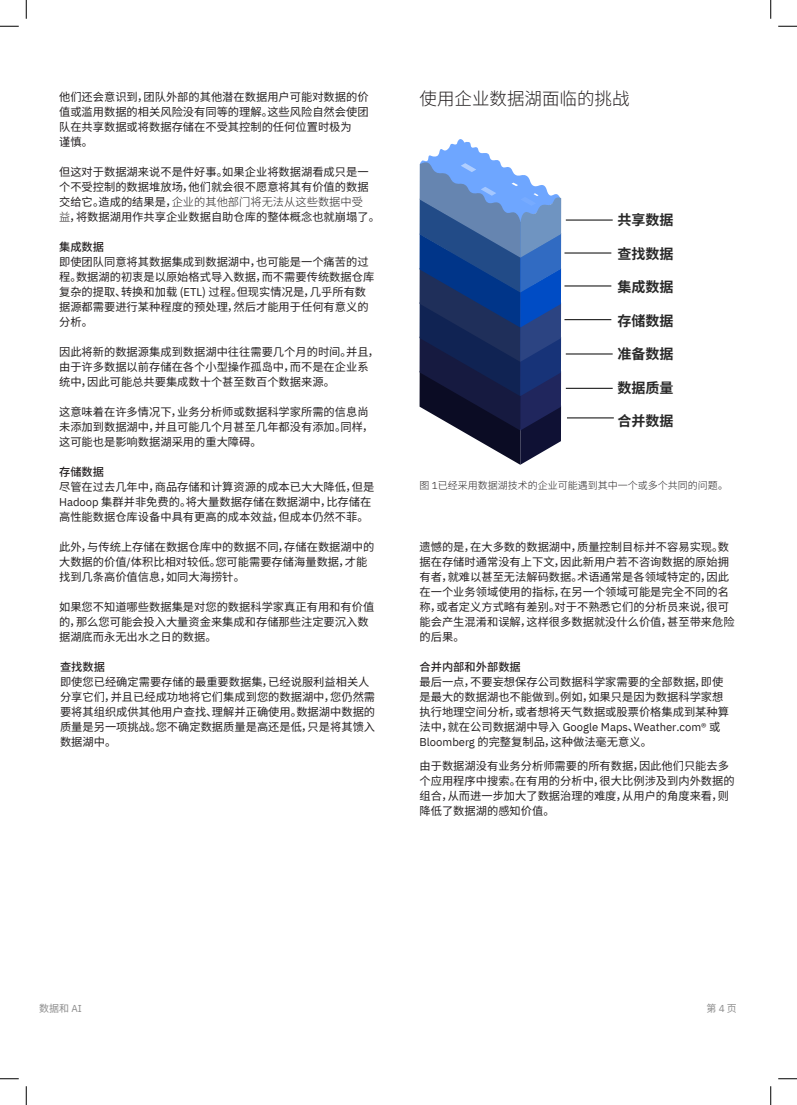
<style>
.page{position:relative;width:797px;height:1105px;background:#fff}
.page>*{position:absolute;margin:0;border:0;box-sizing:border-box;transform-origin:0 0}
.t1{font:300 17.5px "Noto Sans CJ Ksc";color:#231f20}
.t2{font:700 14px "Noto Sans CJ Ksc";color:#282828}
.t3{font:11.25px/15px "Noto Sans CJ Ksc";color:#231f20}
.t4{font:11.25px "IBM Plex Sans";color:#231f20}
.t5{font:500 11.25px "Noto Sans CJ Ksc";color:#231f20}
.t6{font:300 10px "Noto Sans CJ Ksc";color:#231f20}
.t7{font:10px "Noto Sans CJ Ksc";color:#8c8c8c}
.s1{font-weight:300}
.s2{font-family:"IBM Plex Sans"}
.s3{font-family:"Noto Sans CJ Ksc"}
</style>
<div class="page">
<svg style="left:419px;top:139px;width:142px;height:326px"></svg>
<hr style="left:566px;top:220px;width:46px;height:1px;background:#000">
<hr style="left:564px;top:253px;width:47px;height:1px;background:#000">
<hr style="left:564px;top:286px;width:47px;height:1px;background:#000">
<hr style="left:564px;top:319px;width:47px;height:1px;background:#000">
<hr style="left:566px;top:354px;width:46px;height:1px;background:#000">
<hr style="left:566px;top:388px;width:46px;height:1px;background:#000">
<hr style="left:567px;top:418px;width:47px;height:1px;background:#000">
<svg style="left:0;top:25px;width:19px;height:2px"></svg>
<svg style="left:778px;top:25px;width:19px;height:2px"></svg>
<svg style="left:0;top:1078px;width:19px;height:1px"></svg>
<svg style="left:778px;top:1078px;width:19px;height:1px"></svg>
<svg style="left:25px;top:0;width:2px;height:19px"></svg>
<svg style="left:25px;top:1086px;width:2px;height:19px"></svg>
<svg style="left:770px;top:0;width:1px;height:19px"></svg>
<svg style="left:770px;top:1086px;width:1px;height:19px"></svg>
<p class="t3" style="left:59px;top:90px;width:311px">他们还会意识到，团队外部的其他潜在数据用户可能对数据的价值或滥用数据的相关风险没有同等的理解。这些风险自然会使团队在共享数据或将数据存储在不受其控制的任何位置时极为<br>谨慎。</p>
<p class="t3" style="left:59px;top:165px;width:322px">但这对于数据湖来说不是件好事。如果企业将数据湖看成只是一个不受控制的数据堆放场，他们就会很不愿意将其有价值的数据交给它。造成的结果是，<span class="s1">企业的其他部门将无法从这些数据中受<br>益</span>，将数据湖用作共享企业数据自助仓库的整体概念也就崩塌了。</p>
<p class="t5" style="left:59px;top:241px;width:47px">集成数据</p>
<p class="t3" style="left:59px;top:255px;width:317px">即使团队同意将其数据集成到数据湖中，也可能是一个痛苦的过程。数据湖的初衷是以原始格式导入数据，而不需要传统数据仓库复杂的提取、转换和加载 (<span class="s2">ETL</span>) 过程。但现实情况是，几乎所有数据源都需要进行某种程度的预处理，然后才能用于任何有意义的分析。</p>
<p class="t3" style="left:59px;top:345px;width:321px">因此将新的数据源集成到数据湖中往往需要几个月的时间。并且，由于许多数据以前存储在各个小型操作孤岛中，而不是在企业系统中，因此可能总共要集成数十个甚至数百个数据来源。</p>
<p class="t3" style="left:59px;top:405px;width:316px">这意味着在许多情况下，业务分析师或数据科学家所需的信息尚未添加到数据湖中，并且可能几个月甚至几年都没有添加。同样，这可能也是影响数据湖采用的重大障碍。</p>
<p class="t5" style="left:59px;top:466px;width:47px">存储数据</p>
<p class="t3" style="left:59px;top:480px;width:317px">尽管在过去几年中，商品存储和计算资源的成本已大大降低，但是<br><span class="s2">Hadoop</span> 集群并非免费的。将大量数据存储在数据湖中，比存储在高性能数据仓库设备中具有更高的成本效益，但成本仍然不菲。</p>
<p class="t3" style="left:59px;top:540px;width:317px">此外，与传统上存储在数据仓库中的数据不同，存储在数据湖中的大数据的价值<span class="s2">/</span>体积比相对较低。您可能需要存储海量数据，才能找到几条高价值信息，如同大海捞针。</p>
<p class="t3" style="left:59px;top:600px;width:317px">如果您不知道哪些数据集是对您的数据科学家真正有用和有价值的，那么您可能会投入大量资金来集成和存储那些注定要沉入数据湖底而永无出水之日的数据。</p>
<p class="t5" style="left:60px;top:661px;width:47px">查找数据</p>
<p class="t3" style="left:60px;top:675px;width:317px">即使您已经确定需要存储的最重要数据集，已经说服利益相关人分享它们，并且已经成功地将它们集成到您的数据湖中，您仍然需要将其组织成供其他用户查找、理解并正确使用。数据湖中数据的质量是另一项挑战。您不确定数据质量是高还是低，只是将其馈入数据湖中。</p>
<h1 class="t1" style="left:419px;top:89px;width:211px">使用企业数据湖面临的挑战</h1>
<p class="t2" style="left:617px;top:212px;width:58px">共享数据</p>
<p class="t2" style="left:617px;top:246px;width:58px">查找数据</p>
<p class="t2" style="left:617px;top:279px;width:58px">集成数据</p>
<p class="t2" style="left:617px;top:313px;width:58px">存储数据</p>
<p class="t2" style="left:617px;top:346px;width:58px">准备数据</p>
<p class="t2" style="left:617px;top:380px;width:58px">数据质量</p>
<p class="t2" style="left:617px;top:413px;width:58px">合并数据</p>
<p class="t6" style="left:419px;top:480px;width:310px">图 <span class="s2">1</span>已经采用数据湖技术的企业可能遇到其中一个或多个共同的问题。</p>
<p class="t3" style="left:419px;top:540px;width:317px">遗憾的是，在大多数的数据湖中，质量控制目标并不容易实现。数据在存储时通常没有上下文，因此新用户若不咨询数据的原始拥有者，就难以甚至无法解码数据。术语通常是各领域特定的，因此在一个业务领域使用的指标，在另一个领域可能是完全不同的名称，或者定义方式略有差别。对于不熟悉它们的分析员来说，很可能会产生混淆和误解，这样很多数据就没什么价值，甚至带来危险的后果。</p>
<p class="t5" style="left:419px;top:661px;width:103px">合并内部和外部数据</p>
<p class="t3" style="left:419px;top:675px;width:311px">最后一点，不要妄想保存公司数据科学家需要的全部数据，即使是最大的数据湖也不能做到。例如，如果只是因为数据科学家想执行地理空间分析，或者想将天气数据或股票价格集成到某种算</p>
<p class="t4" style="left:419px;top:719px;width:302px"><span class="s3">法中，就在公司数据湖中导入</span> Google Maps<span class="s3">、</span>Weather<span class="s3">.</span>com® <span class="s3">或</span></p>
<p class="t3" style="left:419px;top:731px;width:311px;line-height:23.5px"><span class="s2">Bloomberg</span> 的完整复制品，这种做法毫无意义。<br>由于数据湖没有业务分析师需要的所有数据，因此他们只能去多</p>
<p class="t3" style="left:419px;top:773px;width:316px">个应用程序中搜索。在有用的分析中，很大比例涉及到内外数据的组合，从而进一步加大了数据治理的难度，从用户的角度来看，则降低了数据湖的感知价值。</p>
<p class="t7" style="left:39px;top:1003px;width:44px">数据和 <span class="s2">AI</span></p>
<p class="t7" style="left:706px;top:1003px;width:32px">第 <span class="s2">4</span> 页</p>
</div>
